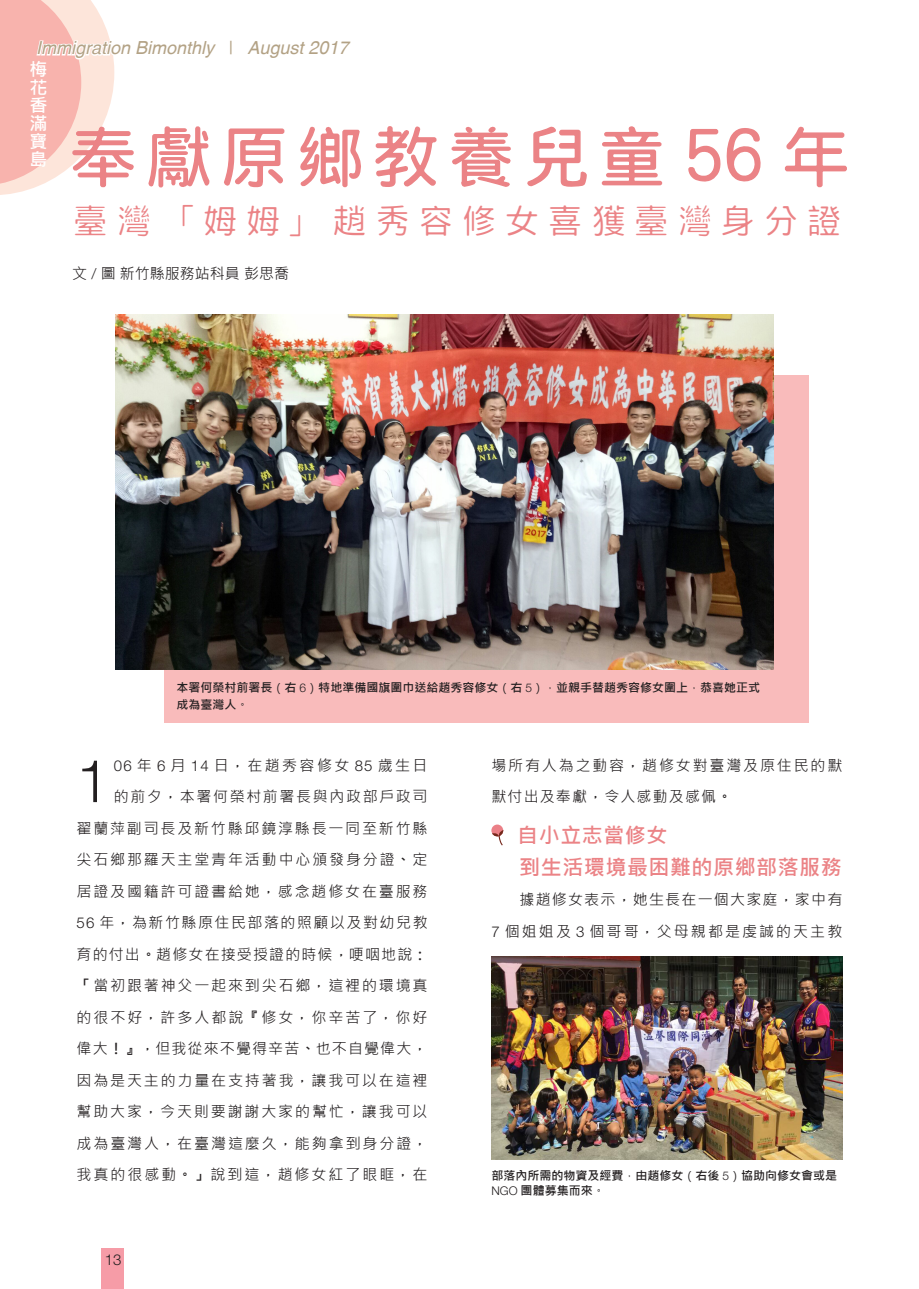
<style>
.page{position:relative;width:919px;height:1289px;background:#fff}
.page>*{position:absolute;margin:0;border:0;box-sizing:border-box;transform-origin:0 0}
.t1{font:300 67.5px "Han Wang Hei";letter-spacing:.12em;color:#eb8386}
.t2{font:300 59.1px "Helvetica Neue LT Pro";color:#231f20}
.t3{font:300 34.5px "Han Wang Hei";letter-spacing:.25em;color:#eb8386}
.t4{font:700 21px "Microsoft Jheng Hei";letter-spacing:.025em;color:#eb8386}
.t5{font:italic 18px "Helvetica cyr";color:#b3a285}
.t6{font:700 18px/18px "Microsoft Jheng Hei";color:#fff;text-align:justify}
.t7{font:15px/31.5px "Microsoft Jheng Hei";letter-spacing:.12em;color:#231f20;text-align:right}
.t8{font:15px "Microsoft Jheng Hei";color:#231f20}
.t9{font:300 15px "Helvetica Neue LT Pro";color:#231f20}
.t10{font:700 12px/16.5px "Microsoft Jheng Hei";color:#231f20}
.s1{font-weight:700;font-style:normal}
.s2{font-family:"Helvetica Neue LT Pro";font-weight:300}
.s3{font-weight:400}
.s4{font-weight:700}
</style>
<div class="page">
<div style="left:164px;top:375px;width:644px;height:348px;background:#f9bbbb"></div>
<svg style="left:101px;top:1248px;width:23px;height:40px"></svg>
<img style="left:115px;top:315px;width:658px;height:355px">
<img style="left:491px;top:956px;width:351px;height:203px">
<svg style="left:0;top:0;width:361px;height:195px"></svg>
<svg style="left:375px;top:126px;width:62px;height:61px"></svg>
<svg style="left:451px;top:126px;width:60px;height:61px"></svg>
<svg style="left:527px;top:126px;width:59px;height:61px"></svg>
<svg style="left:601px;top:126px;width:62px;height:60px"></svg>
<svg style="left:688px;top:129px;width:32px;height:53px"></svg>
<svg style="left:727px;top:128px;width:33px;height:53px"></svg>
<svg style="left:784px;top:126px;width:63px;height:62px"></svg>
<p class="t5" style="left:229px;top:38px;width:121px"><span class="s1">|</span> August 2017</p>
<p class="t5" style="left:36px;top:38px;width:180px">Immigration Bimonthly</p>
<p class="t6" style="left:30px;top:60px;width:19px">梅花香滿寶島</p>
<p class="t1" style="left:69px;top:122px;width:782px">奉獻原鄉教養兒童 56 年</p>
<p class="t3" style="left:73px;top:203px;width:769px">臺灣「姆姆」趙秀容修女喜獲臺灣身分證</p>
<p class="t8" style="left:72px;top:264px;width:248px">文 <span class="s2">/</span> 圖新竹縣服務站科員彭思喬　　</p>
<p class="t10" style="left:176px;top:679px;width:585px">本署何榮村前署長<span class="s3">（</span>右 <span class="s2">6</span><span class="s3">）</span>特地準備國旗圍巾送給趙秀容修女<span class="s3">（</span>右 <span class="s2">5</span><span class="s3">），</span>並親手替趙秀容修女圍上<span class="s3">，</span>恭喜她正式成為臺灣人<span class="s3">。</span></p>
<p class="t7" style="left:77px;top:749px;width:352px"><span class="s2">06</span> 年 <span class="s2">6</span> 月 <span class="s2">14</span> 日<span class="s4">，</span>在趙秀容修女 <span class="s2">85</span> 歲生日<br>的前夕<span class="s4">，</span>本署何榮村前署長與內政部戶政司<br>翟蘭萍副司長及新竹縣邱鏡淳縣長一同至新竹縣尖石鄉那羅天主堂青年活動中心頒發身分證<span class="s4">、</span>定居證及國籍許可證書給她<span class="s4">，</span>感念趙修女在臺服務<br><span class="s2">56</span> 年<span class="s4">，</span>為新竹縣原住民部落的照顧以及對幼兒教育的付出<span class="s4">。</span>趙修女在接受授證的時候<span class="s4">，</span>哽咽地說<span class="s4">：「</span>當初跟著神父一起來到尖石鄉<span class="s4">，</span>這裡的環境真的很不好<span class="s4">，</span>許多人都說<span class="s4">『</span>修女<span class="s4">，</span>你辛苦了<span class="s4">，</span>你好偉大<span class="s4">！』，</span>但我從來不覺得辛苦<span class="s4">、</span>也不自覺偉大<span class="s4">，</span>因為是天主的力量在支持著我<span class="s4">，</span>讓我可以在這裡幫助大家<span class="s4">，</span>今天則要謝謝大家的幫忙<span class="s4">，</span>讓我可以成為臺灣人<span class="s4">，</span>在臺灣這麼久<span class="s4">，</span>能夠拿到身分證<span class="s4">，</span>我真的很感動<span class="s4">。」</span>說到這<span class="s4">，</span>趙修女紅了眼眶<span class="s4">，</span>在</p>
<p class="t7" style="left:491px;top:749px;width:352px;text-align:left">場所有人為之動容<span class="s4">，</span>趙修女對臺灣及原住民的默默付出及奉獻<span class="s4">，</span>令人感動及感佩<span class="s4">。</span></p>
<p class="t2" style="left:77px;top:745px;width:34px">1</p>
<p class="t4" style="left:517px;top:822px;width:152px">自小立志當修女</p>
<p class="t4" style="left:519px;top:853px;width:324px">到生活環境最困難的原鄉部落服務</p>
<p class="t7" style="left:491px;top:883px;width:352px">據趙修女表示<span class="s4">，</span>她生長在一個大家庭<span class="s4">，</span>家中有<br><span class="s2">7</span> 個姐姐及 <span class="s2">3</span> 個哥哥<span class="s4">，</span>父母親都是虔誠的天主教</p>
<p class="t10" style="left:491px;top:1168px;width:347px;line-height:15px">部落內所需的物資及經費<span class="s3">，</span>由趙修女<span class="s3">（</span>右後 <span class="s2">5</span><span class="s3">）</span>協助向修女會或是<br><span class="s2">NGO</span> 團體募集而來<span class="s3">。</span></p>
<p class="t9" style="left:105px;top:1250px;width:18px">13</p>
</div>
